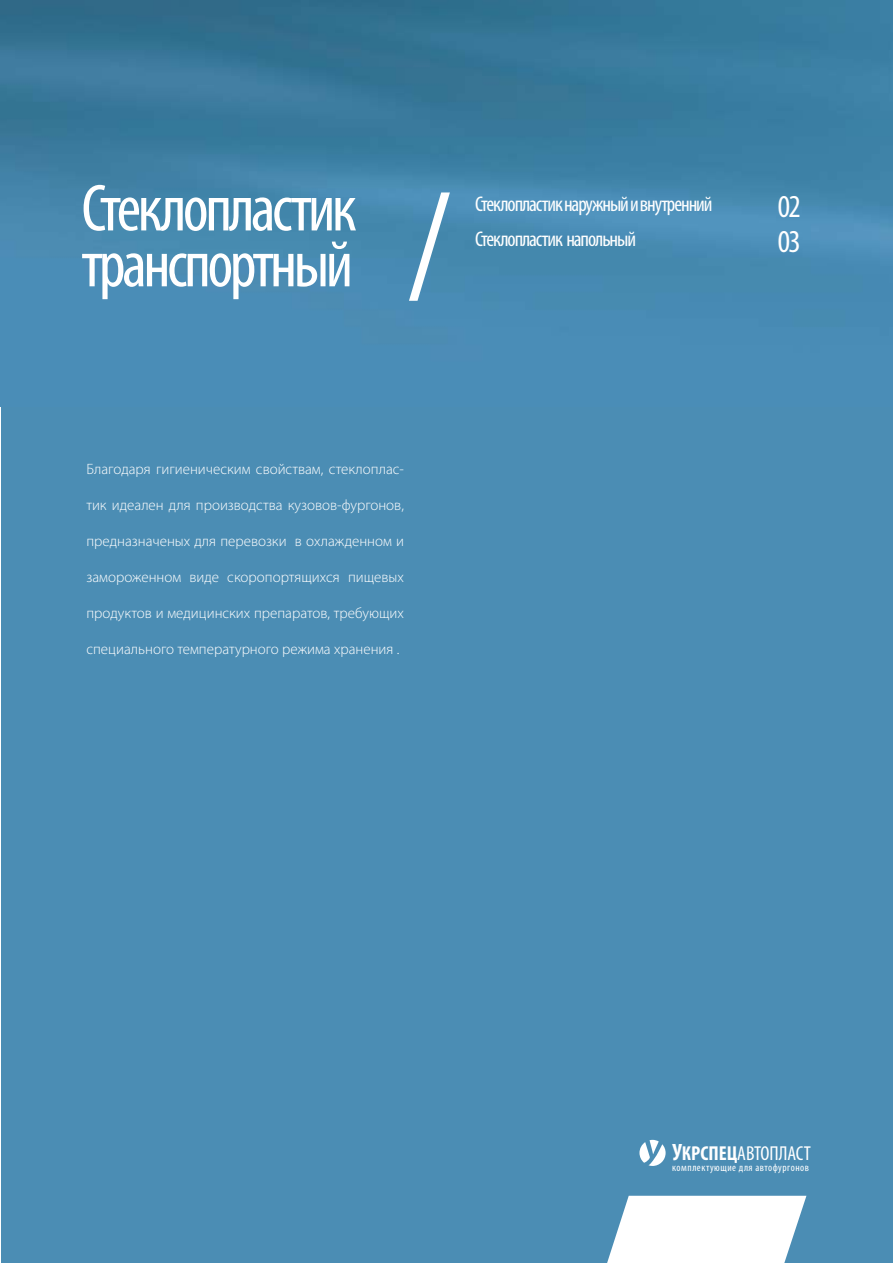
<style>
.page{position:relative;width:893px;height:1263px;background:#fff}
.page>*{position:absolute;margin:0;border:0;box-sizing:border-box;transform-origin:0 0}
.t1{font:condensed 67.05px/55.8px "Myriad Pro";letter-spacing:-.05em;color:#fff}
.t2{font:condensed 31.95px/35.5px "Myriad Pro";color:#fff}
.t3{font:condensed 21.3px/35.5px "Myriad Pro";letter-spacing:-.05em;color:#fff}
.t4{font:condensed 20.25px "Myriad Pro";color:#fff}
.t5{font:300 15px "Myriad Pro";color:#fff}
.t6{font:condensed 10.65px "Myriad Pro";letter-spacing:.05em;color:#fff}
.s1{font-weight:700;font-size:23.7px}
.s2{font-weight:700}
</style>
<div class="page">
<div style="left:1px;top:0;width:892px;height:1263px;background:#4b8db4"></div>
<img style="left:0;top:0;width:893px;height:406px">
<svg style="left:409px;top:192px;width:41px;height:109px"></svg>
<svg style="left:607px;top:1196px;width:200px;height:67px;background:#eaf2f6"></svg>
<svg style="left:639px;top:1140px;width:27px;height:26px"></svg>
<h1 class="t1" style="left:81px;top:180px;width:277px">Стеклопластик транспортный</h1>
<p class="t5" style="left:86px;top:460px;width:319px">Благодаря гигиеническим свойствам, стеклоплас-</p>
<p class="t5" style="left:86px;top:496px;width:319px">тик идеален для производства кузовов-фургонов,</p>
<p class="t5" style="left:86px;top:532px;width:319px">предназначеных для перевозки в охлажденном и</p>
<p class="t5" style="left:86px;top:568px;width:319px">замороженном виде скоропортящихся пищевых</p>
<p class="t5" style="left:86px;top:604px;width:319px">продуктов и медицинских препаратов, требующих</p>
<p class="t5" style="left:86px;top:640px;width:314px">специального температурного режима хранения .</p>
<h3 class="t3" style="left:475px;top:186px;width:239px">Стеклопластик наружный и внутренний<br>Стеклопластик напольный</h3>
<h2 class="t2" style="left:778px;top:188px;width:25px">02<br>03</h2>
<h3 class="t4" style="left:673px;top:1140px;width:140px"><span class="s1">У</span><span class="s2">КРСПЕЦ</span>АВТОПЛАСТ</h3>
<p class="t6" style="left:672px;top:1161px;width:138px">комплектующие для автофургонов</p>
</div>
